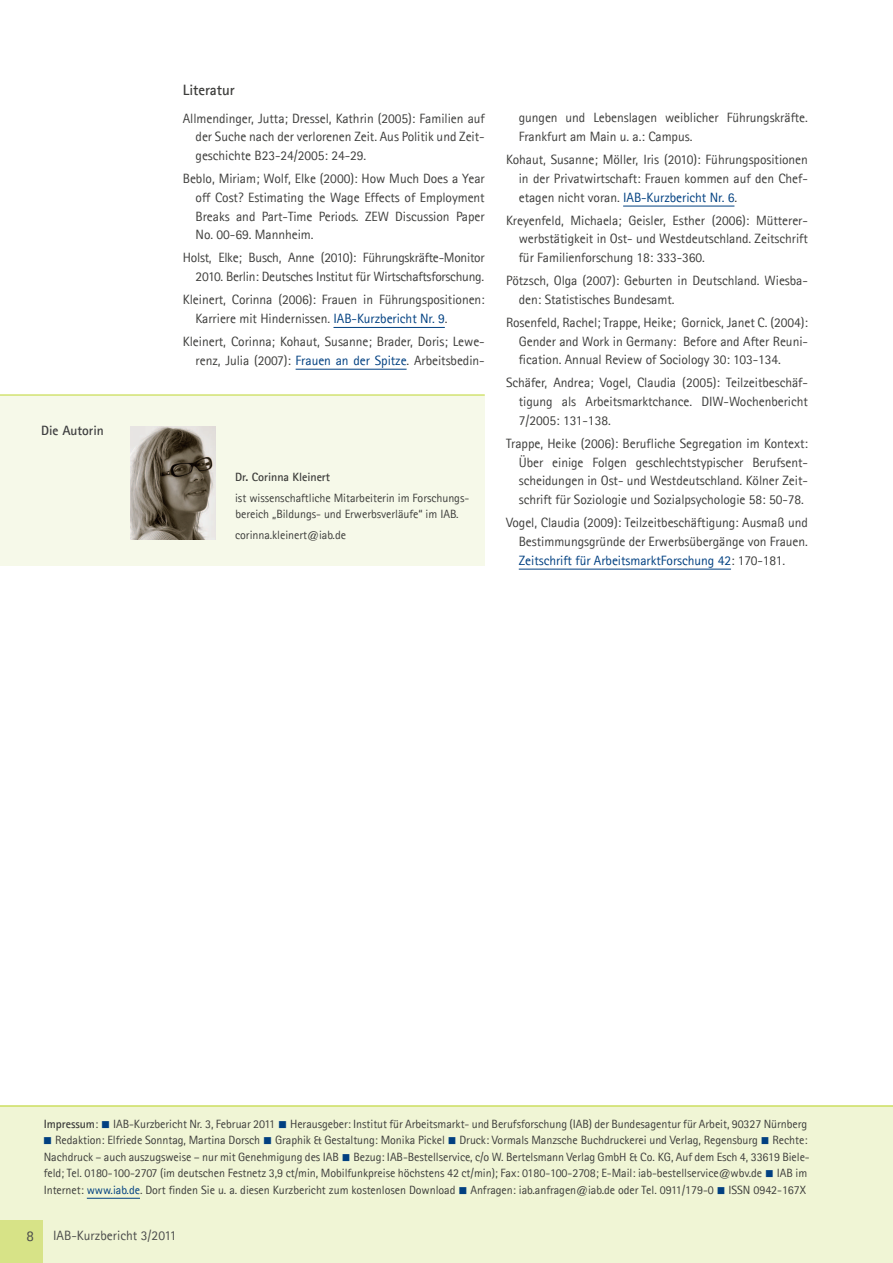
<style>
.page{position:relative;width:893px;height:1263px;background:#fff}
.page>*{position:absolute;margin:0;border:0;box-sizing:border-box;transform-origin:0 0}
.t1{font:700 15px "Agfa Rotis Sans Serif";letter-spacing:-.005em;color:#3e3e3c}
.t2{font:15px "Agfa Rotis Sans Serif";color:#4b4c4b}
.t3{font:13.5px/18.8px "Agfa Rotis Sans Serif";letter-spacing:-.005em;color:#3e3e3c;text-align:justify}
.t4{font:13.5px "Agfa Rotis Sans Serif";color:#4b4c4b}
.t5{font:700 13.5px "Agfa Rotis Sans Serif";letter-spacing:-.005em;color:#3e3e3f}
.t6{font:12px/16.5px "Agfa Rotis Sans Serif";letter-spacing:-.005em;color:#3e3e3c;text-align:justify}
.t7{font:700 12px "Agfa Rotis Sans Serif";letter-spacing:-.005em;color:#3e3e3c}
.s1{color:#014081}
.s2{font-weight:700}
</style>
<div class="page">
<div style="left:0;top:1106px;width:893px;height:157px;background:#f0f5d5"></div>
<hr style="left:87px;top:1198px;width:53px;height:1px;background:#014081">
<hr style="left:0;top:1106px;width:893px;height:1px;background:#bed630">
<hr style="left:333px;top:327px;width:112px;height:1px;background:#014081">
<hr style="left:296px;top:369px;width:111px;height:1px;background:#014081">
<hr style="left:623px;top:206px;width:111px;height:1px;background:#014081">
<hr style="left:519px;top:569px;width:212px;height:1px;background:#014081">
<div style="left:0;top:395px;width:485px;height:171px;background:#f6f9e9"></div>
<hr style="left:0;top:395px;width:485px;height:1px;background:#bed630">
<img style="left:130px;top:427px;width:85px;height:112px">
<div style="left:0;top:1220px;width:43px;height:43px;background:#d7e387"></div>
<p class="t5" style="left:41px;top:422px;width:64px">Die Autorin</p>
<p class="t1" style="left:183px;top:81px;width:53px">Literatur</p>
<p class="t3" style="left:196px;top:109px;width:291px;text-indent:-13px">Allmendinger, Jutta; Dressel, Kathrin (2005): Familien auf der Suche nach der verlorenen Zeit. Aus Politik und Zeit&shy;geschichte B23-24/2005: 24-29.</p>
<p class="t3" style="left:196px;top:169px;width:291px;text-indent:-13px">Beblo, Miriam; Wolf, Elke (2000): How Much Does a Year off Cost? Estimating the Wage Effects of Employment Breaks and Part-Time Periods. ZEW Discussion Paper No. 00-69. Mannheim.</p>
<p class="t3" style="left:183px;top:248px;width:303px;text-align:right">Holst, Elke; Busch, Anne (2010): Führungskräfte-Monitor<br>2010. Berlin: Deutsches Institut für Wirtschaftsforschung.</p>
<p class="t3" style="left:196px;top:290px;width:291px;text-indent:-13px">Kleinert, Corinna (2006): Frauen in Führungspositionen:<br>Karriere mit Hindernissen. <span class="s1">IAB-Kurzbericht Nr. 9</span>.</p>
<p class="t3" style="left:183px;top:332px;width:303px;text-align:right">Kleinert, Corinna; Kohaut, Susanne; Brader, Doris; Lewe&shy;renz, Julia (2007): <span class="s1">Frauen an der Spitze</span>. Arbeitsbedin-</p>
<p class="t7" style="left:235px;top:469px;width:96px">Dr. Corinna Kleinert</p>
<p class="t6" style="left:235px;top:489px;width:234px">ist wissenschaftliche Mitarbeiterin im Forschungs&shy;bereich „Bildungs- und Erwerbsverläufe“ im IAB.</p>
<p class="t6" style="left:235px;top:527px;width:112px">corinna.kleinert@iab.de</p>
<p class="t3" style="left:519px;top:108px;width:291px">gungen und Lebenslagen weiblicher Führungskräfte.<br>Frankfurt am Main u. a.: Campus.</p>
<p class="t3" style="left:519px;top:150px;width:291px;text-indent:-13px">Kohaut, Susanne; Möller, Iris (2010): Führungspositionen in der Privatwirtschaft: Frauen kommen auf den Chef&shy;etagen nicht voran. <span class="s1">IAB-Kurzbericht Nr. 6</span>.</p>
<p class="t3" style="left:519px;top:211px;width:291px;text-indent:-13px">Kreyenfeld, Michaela; Geisler, Esther (2006): Mütterer&shy;werbstätigkeit in Ost- und Westdeutschland. Zeitschrift für Familienforschung 18: 333-360.</p>
<p class="t3" style="left:519px;top:271px;width:291px;text-indent:-13px">Pötzsch, Olga (2007): Geburten in Deutschland. Wiesba&shy;den: Statistisches Bundesamt.</p>
<p class="t3" style="left:519px;top:313px;width:291px;text-indent:-13px">Rosenfeld, Rachel; Trappe, Heike; Gornick, Janet C. (2004):<br>Gender and Work in Germany: Before and After Reuni&shy;fication. Annual Review of Sociology 30: 103-134.</p>
<p class="t3" style="left:519px;top:373px;width:291px;text-indent:-13px">Schäfer, Andrea; Vogel, Claudia (2005): Teilzeitbeschäf&shy;tigung als Arbeitsmarktchance. DIW-Wochenbericht 7/2005: 131-138.</p>
<p class="t3" style="left:519px;top:434px;width:291px;text-indent:-13px">Trappe, Heike (2006): Berufliche Segregation im Kontext:<br>Über einige Folgen geschlechtstypischer Berufsent&shy;scheidungen in Ost- und Westdeutschland. Kölner Zeit&shy;schrift für Soziologie und Sozialpsychologie 58: 50-78.</p>
<p class="t3" style="left:519px;top:513px;width:291px;text-indent:-13px">Vogel, Claudia (2009): Teilzeitbeschäftigung: Ausmaß und Bestimmungsgründe der Erwerbsübergänge von Frauen.<br><span class="s1">Zeitschrift für ArbeitsmarktForschung 42</span>: 170-181.</p>
<p class="t6" style="left:44px;top:1115px;width:765px"><span class="s2">Impressum</span>: <span class="s1">■</span> IAB-Kurzbericht Nr. 3, Februar 2011 <span class="s1">■</span> Herausgeber: Institut für Arbeitsmarkt- und Berufsforschung (IAB) der Bundesagentur für Arbeit, 90327 Nürnberg</p>
<p class="t6" style="left:43px;top:1132px;width:767px"><span class="s1">■</span> Redaktion: Elfriede Sonntag, Martina Dorsch <span class="s1">■</span> Graphik &amp; Gestaltung: Monika Pickel <span class="s1">■</span> Druck: Vormals Manzsche Buchdruckerei und Verlag, Regensburg <span class="s1">■</span> Rechte:<br>Nachdruck – auch auszugsweise – nur mit Genehmigung des IAB <span class="s1">■</span> Bezug: IAB-Bestellservice, c/o W. Bertelsmann Verlag GmbH &amp; Co. KG, Auf dem Esch 4, 33619 Biele&shy;feld; Tel. 0180-100-2707 (im deutschen Festnetz 3,9 ct/min, Mobilfunkpreise höchstens 42 ct/min); Fax: 0180-100-2708; E-Mail: iab-bestellservice@wbv.de <span class="s1">■</span> IAB im Internet: <span class="s1">www.iab.de</span>. Dort finden Sie u. a. diesen Kurzbericht zum kostenlosen Download <span class="s1">■</span> Anfragen: iab.anfragen@iab.de oder Tel. 0911/179-0 <span class="s1">■</span> ISSN 0942-167X</p>
<p class="t2" style="left:27px;top:1227px;width:9px">8</p>
<p class="t4" style="left:53px;top:1227px;width:125px">IAB-Kurzbericht 3/2011</p>
</div>
